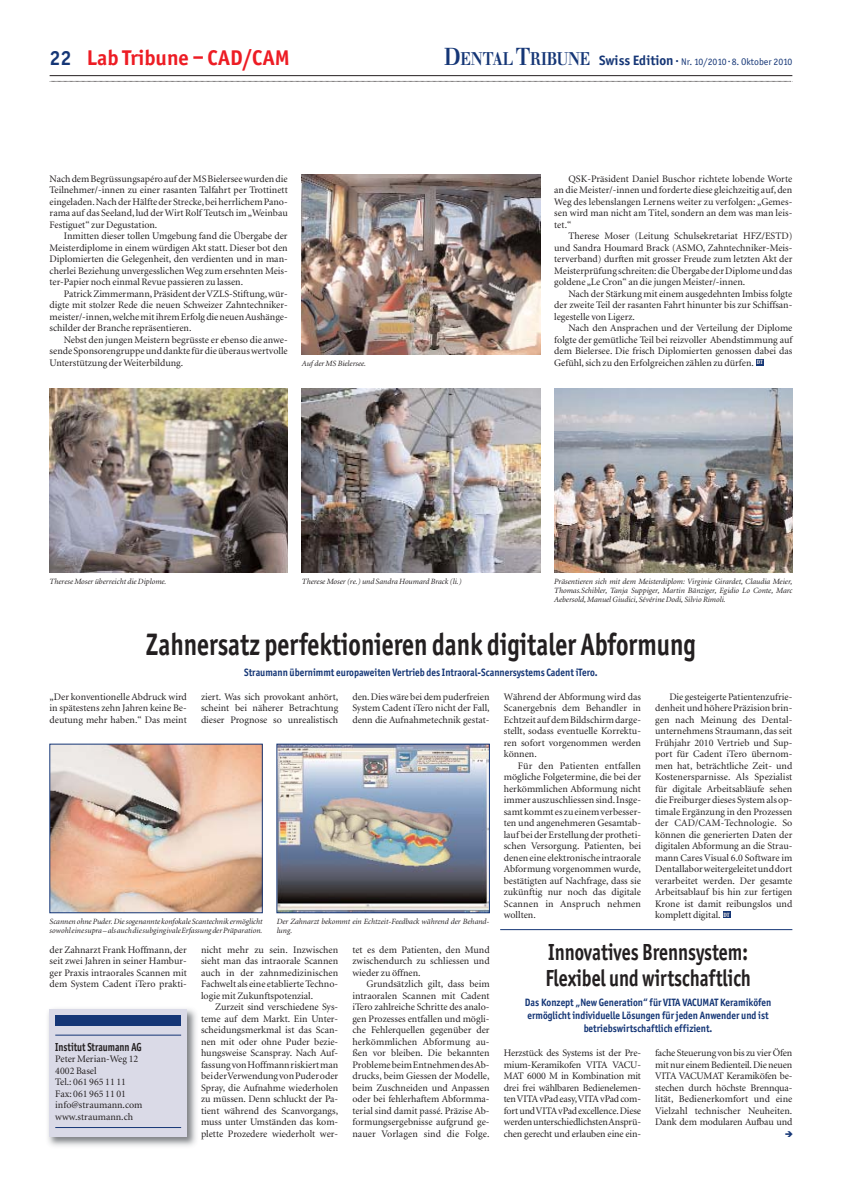
<style>
.page{position:relative;width:842px;height:1191px;background:#fff}
.page>*{position:absolute;margin:0;border:0;box-sizing:border-box;transform-origin:0 0}
.t1{font:700 32px "Officina Sans";color:#231f20;scale:.8 1}
.t2{font:700 24px/26px "Officina Sans";color:#231f20;scale:.8 1}
.t3{font:700 22px "Officina Sans";color:#ed1c24}
.t4{font:700 12px "Officina Sans";color:#231f20;scale:.8 1}
.t5{font:700 11px/13.2px "Officina Sans";color:#153676;text-align:center;scale:.9 1}
.t6{font:10px/11.5px "Minion";color:#231f20;text-align:justify}
.t7{font:10px "Officina Sans";color:#153676}
.t8{font:italic 8px/9px "Minion";color:#231f20}
.s1{font-size:21px;color:#153676}
.s2{font-family:"Walbaum Bold Os F";font-size:24px}
.s3{font-family:"Walbaum Bold Os F";font-size:18px}
.s4{font-weight:700;font-size:14px}
.s5{font-size:14px}
.s6{font-family:"Capitals";font-size:5px;color:#f9f1ea}
</style>
<div class="page">
<hr style="left:50px;top:75px;width:742px;height:1px;background:#231f20">
<svg style="left:50px;top:81px;width:743px;height:1px"></svg>
<div style="left:756px;top:359px;width:7px;height:7px;background:#153676"></div>
<img style="left:50px;top:389px;width:238px;height:184px">
<img style="left:302px;top:389px;width:238px;height:184px">
<img style="left:554px;top:389px;width:238px;height:184px">
<img style="left:302px;top:175px;width:238px;height:180px">
<div style="left:723px;top:911px;width:7px;height:7px;background:#153676"></div>
<img style="left:48px;top:1009px;width:148px;height:137px">
<div style="left:50px;top:1009px;width:137px;height:127px;background:#dadae7"></div>
<hr style="left:55px;top:1035px;width:126px;height:1px;background:#153676">
<hr style="left:55px;top:1127px;width:126px;height:1px;background:#153676">
<div style="left:55px;top:1015px;width:126px;height:14px;background:#153676"></div>
<hr style="left:50px;top:1026px;width:137px;height:3px;background:#dadae7">
<img style="left:279px;top:746px;width:209px;height:165px">
<div style="left:277px;top:744px;width:213px;height:169px;border:1px solid #153676"></div>
<img style="left:52px;top:746px;width:208px;height:165px">
<div style="left:50px;top:744px;width:212px;height:169px;border:1px solid #153676"></div>
<hr style="left:500px;top:929px;width:292px;height:1px;background:#153676">
<h3 class="t3" style="left:50px;top:49px;width:242px"><span class="s1">22</span> Lab Tribune – CAD/CAM</h3>
<p class="t7" style="left:444px;top:58px;width:350px"><span class="s2">D</span><span class="s3">ENTAL</span> <span class="s2">T</span><span class="s3">RIBUNE</span> <span class="s4">Swiss Edition</span> <span class="s5">·</span> Nr. 10/2010 · 8. Oktober 2010</p>
<p class="t6" style="left:50px;top:174px;width:240px">Nach dem Begrüssungsapéro auf der MS Bielersee wurden die Teilnehmer/-innen zu einer rasanten Talfahrt per Trottinett eingeladen. Nach der Hälfte der Strecke, bei herrlichem Pano&shy;rama auf das Seeland, lud der Wirt Rolf Teutsch im „Weinbau Festiguet“ zur Degustation.</p>
<p class="t6" style="left:50px;top:231px;width:240px;text-indent:14px">Inmitten dieser tollen Umgebung fand die Übergabe der Meisterdiplome in einem würdigen Akt statt. Dieser bot den Diplomierten die Gelegenheit, den verdienten und in man&shy;cherlei Beziehung unvergesslichen Weg zum ersehnten Meis&shy;ter-Papier noch einmal Revue passieren zu lassen.</p>
<p class="t6" style="left:50px;top:289px;width:240px;text-indent:14px">Patrick Zimmermann, Präsident der VZLS-Stiftung, wür&shy;digte mit stolzer Rede die neuen Schweizer Zahntechniker&shy;meister/-innen, welche mit ihrem Erfolg die neuen Aushänge&shy;schilder der Branche repräsentieren.</p>
<p class="t6" style="left:50px;top:335px;width:240px;text-indent:14px">Nebst den jungen Meistern begrüsste er ebenso die anwe&shy;sende Sponsorengruppe und dankte für die überaus wertvolle Unterstützung der Weiterbildung.</p>
<p class="t8" style="left:302px;top:359px;width:66px">Auf der MS Bielersee.</p>
<p class="t6" style="left:554px;top:174px;width:240px;text-indent:14px">QSK-Präsident Daniel Buschor richtete lobende Worte an die Meister/-innen und forderte diese gleichzeitig auf, den Weg des lebenslangen Lernens weiter zu verfolgen: „Gemes&shy;sen wird man nicht am Titel, sondern an dem was man leis&shy;tet.“</p>
<p class="t6" style="left:554px;top:231px;width:240px;text-indent:14px">Therese Moser (Leitung Schulsekretariat HFZ/ESTD) und Sandra Houmard Brack (ASMO, Zahntechniker-Meis&shy;terverband) durften mit grosser Freude zum letzten Akt der Meisterprüfung schreiten: die Übergabe der Diplome und das goldene „Le Cron“ an die jungen Meister/-innen.</p>
<p class="t6" style="left:554px;top:289px;width:240px;text-indent:14px">Nach der Stärkung mit einem ausgedehnten Imbiss folgte der zweite Teil der rasanten Fahrt hinunter bis zur Schiffsan&shy;legestelle von Ligerz.</p>
<p class="t6" style="left:554px;top:323px;width:240px;text-indent:14px">Nach den Ansprachen und der Verteilung der Diplome folgte der gemütliche Teil bei reizvoller Abendstimmung auf dem Bielersee. Die frisch Diplomierten genossen dabei das Gefühl, sich zu den Erfolgreichen zählen zu dürfen. <span class="s6">DT</span></p>
<p class="t8" style="left:50px;top:577px;width:118px">Therese Moser überreicht die Diplome.</p>
<p class="t8" style="left:302px;top:577px;width:161px">Therese Moser (re.) und Sandra Houmard Brack (li.)</p>
<p class="t8" style="left:554px;top:577px;width:240px;text-align:justify">Präsentieren sich mit dem Meisterdiplom: Virginie Girardet, Claudia Meier, Thomas.Schibler, Tanja Suppiger, Martin Bänziger, Egidio Lo Conte, Marc Aebersold, Manuel Giudici, Sévérine Dodi, Silvio Rimoli.</p>
<h1 class="t1" style="left:146px;top:631px;width:689px">Zahnersatz perfektionieren dank digitaler Abformung</h1>
<p class="t5" style="left:244px;top:667px;width:394px">Straumann übernimmt europaweiten Vertrieb des Intraoral-Scannersystems Cadent iTero.</p>
<p class="t6" style="left:50px;top:691px;width:139px">„Der konventionelle Abdruck wird in spätestens zehn Jahren keine Be&shy;deutung mehr haben.“ Das meint</p>
<p class="t6" style="left:201px;top:691px;width:139px">ziert. Was sich provokant anhört, scheint bei näherer Betrachtung dieser Prognose so unrealistisch</p>
<p class="t6" style="left:352px;top:691px;width:139px">den. Dies wäre bei dem puderfreien System Cadent iTero nicht der Fall, denn die Aufnahmetechnik gestat-</p>
<p class="t8" style="left:50px;top:917px;width:214px">Scannen ohne Puder. Die sogenannte konfokale Scantechnik ermöglicht sowohl eine supra – als auch die subgingivale Erfassung der Präparation.</p>
<p class="t8" style="left:277px;top:917px;width:214px">Der Zahnarzt bekommt ein Echtzeit-Feedback während der Behand&shy;lung.</p>
<p class="t6" style="left:50px;top:944px;width:139px">der Zahnarzt Frank Hoffmann, der seit zwei Jahren in seiner Hambur&shy;ger Praxis intraorales Scannen mit dem System Cadent iTero prakti-</p>
<p class="t4" style="left:55px;top:1042px;width:109px">Institut Straumann AG</p>
<p class="t6" style="left:55px;top:1054px;width:89px;text-align:left">Peter Merian-Weg 12<br>4002 Basel<br>Tel.: 061 965 11 11<br>Fax: 061 965 11 01 info@straumann.com www.straumann.ch</p>
<p class="t6" style="left:201px;top:944px;width:139px">nicht mehr zu sein. Inzwischen sieht man das intraorale Scannen auch in der zahnmedizinischen Fachwelt als eine etablierte Techno&shy;logie mit Zukunftspotenzial.</p>
<p class="t6" style="left:201px;top:1002px;width:139px;text-indent:14px">Zurzeit sind verschiedene Sys&shy;teme auf dem Markt. Ein Unter&shy;scheidungsmerkmal ist das Scan&shy;nen mit oder ohne Puder bezie&shy;hungsweise Scanspray. Nach Auf&shy;fassung von Hoffmann riskiert man bei der Verwendung von Puder oder Spray, die Aufnahme wiederholen zu müssen. Denn schluckt der Pa&shy;tient während des Scanvorgangs, muss unter Umständen das kom&shy;plette Prozedere wiederholt wer-</p>
<p class="t6" style="left:352px;top:944px;width:139px">tet es dem Patienten, den Mund zwischendurch zu schliessen und wieder zu öffnen.</p>
<p class="t6" style="left:352px;top:979px;width:139px;text-indent:14px">Grundsätzlich gilt, dass beim intraoralen Scannen mit Cadent iTero zahlreiche Schritte des analo&shy;gen Prozesses entfallen und mögli&shy;che Fehlerquellen gegenüber der herkömmlichen Abformung au&shy;ßen vor bleiben. Die bekannten Probleme beim Entnehmen des Ab&shy;drucks, beim Giessen der Modelle, beim Zuschneiden und Anpassen oder bei fehlerhaftem Abformma&shy;terial sind damit passé. Präzise Ab&shy;formungsergebnisse aufgrund ge&shy;nauer Vorlagen sind die Folge.</p>
<p class="t6" style="left:504px;top:691px;width:139px">Während der Abformung wird das Scanergebnis dem Behandler in Echtzeit auf dem Bildschirm darge&shy;stellt, sodass eventuelle Korrektu&shy;ren sofort vorgenommen werden können.</p>
<p class="t6" style="left:504px;top:760px;width:139px;text-indent:14px">Für den Patienten entfallen mögliche Folgetermine, die bei der herkömmlichen Abformung nicht immer auszuschliessen sind. Insge&shy;samt kommt es zu einem verbesser&shy;ten und angenehmeren Gesamtab&shy;lauf bei der Erstellung der protheti&shy;schen Versorgung. Patienten, bei denen eine elektronische intraorale Abformung vorgenommen wurde, bestätigten auf Nachfrage, dass sie zukünftig nur noch das digitale Scannen in Anspruch nehmen wollten.</p>
<p class="t6" style="left:655px;top:691px;width:139px;text-indent:14px">Die gesteigerte Patientenzufrie&shy;denheit und höhere Präzision brin&shy;gen nach Meinung des Dental&shy;unternehmens Straumann, das seit Frühjahr 2010 Vertrieb und Sup&shy;port für Cadent iTero übernom&shy;men hat, beträchtliche Zeit- und Kostenersparnisse. Als Spezialist für digitale Arbeitsabläufe sehen die Freiburger dieses System als op&shy;timale Ergänzung in den Prozessen der CAD/CAM-Technologie. So können die generierten Daten der digitalen Abformung an die Strau&shy;mann Cares Visual 6.0 Software im Dentallabor weitergeleitet und dort verarbeitet werden. Der gesamte Arbeitsablauf bis hin zur fertigen Krone ist damit reibungslos und komplett digital. <span class="s6">DT</span></p>
<h2 class="t2" style="left:545px;top:941px;width:258px">Innovatives Brennsystem:<br>Flexibel und wirtschaftlich</h2>
<p class="t5" style="left:525px;top:996px;width:275px">Das Konzept „New Generation“ für VITA VACUMAT Keramiköfen ermöglicht individuelle Lösungen für jeden Anwender und ist betriebswirtschaftlich effizient.</p>
<p class="t6" style="left:504px;top:1048px;width:139px">Herzstück des Systems ist der Pre&shy;mium-Keramikofen VITA VACU-MAT 6000 M in Kombination mit drei frei wählbaren Bedienelemen&shy;ten VITA vPad easy, VITA vPad com&shy;fort und VITA vPad excellence. Diese werden unterschiedlichsten Ansprü&shy;chen gerecht und erlauben eine ein-</p>
<p class="t6" style="left:655px;top:1048px;width:139px">fache Steuerung von bis zu vier Öfen mit nur einem Bedienteil. Die neuen VITA VACUMAT Keramik öfen be&shy;stechen durch höchste Brennqua&shy;lität, Bedienerkomfort und eine Vielzahl technischer Neuheiten.<br>Dank dem modularen Aufbau und</p>
</div>
